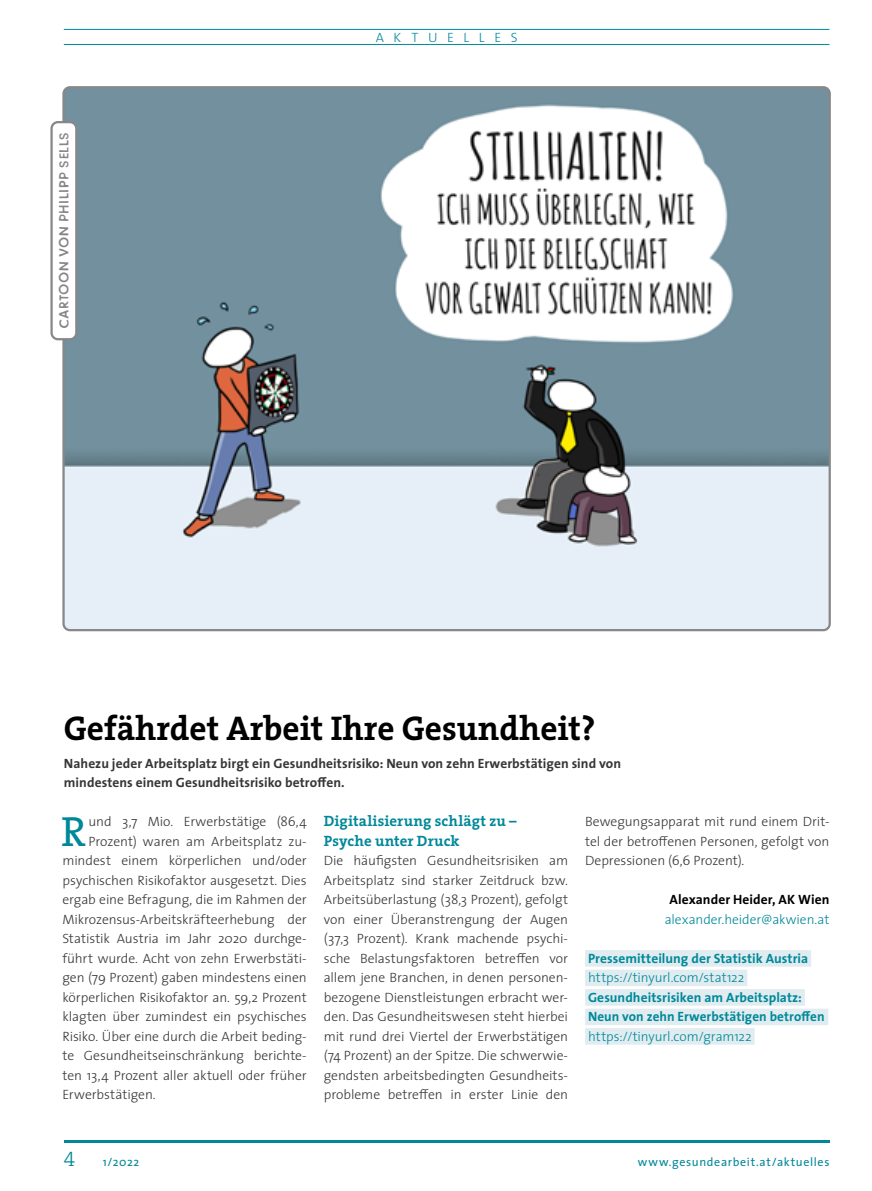
<style>
.page{position:relative;width:872px;height:1191px;background:#fff}
.page>*{position:absolute;margin:0;border:0;box-sizing:border-box;transform-origin:0 0}
.t1{font:42.45px "The Serif";color:#089}
.t2{font:700 34.5px "The Serif";color:#000}
.t3{font:21px "The Serif Light Caps";color:#089}
.t4{font:700 15px/19.5px "The Serif";letter-spacing:.01em;color:#089}
.t5{font:300 13.5px/19.5px "The Sans";letter-spacing:-.005em;color:#373636;text-align:justify}
.t6{font:700 13.5px/19.5px "The Sans";letter-spacing:.005em;color:#373636}
.t7{font:700 13.5px/19.5px "The Sans";letter-spacing:.005em;color:#089}
.t8{font:300 13.5px "The Sans";color:#089}
.t9{font:13.5px "CA Postal";letter-spacing:.03em;color:#878787}
.t10{font:700 13.5px "The Sans";letter-spacing:.005em;color:#000}
.t11{font:300 13.5px "The Sans";letter-spacing:.72em;color:#089}
.t12{font:12px "The Sans";letter-spacing:.055em;color:#089}
</style>
<div class="page">
<img style="left:65px;top:89px;width:763px;height:539px">
<hr style="left:64px;top:29px;width:765px;height:1px;background:#089">
<hr style="left:64px;top:44px;width:765px;height:1px;background:#089">
<hr style="left:64px;top:1140px;width:765px;height:2px;background:#089">
<div style="left:52px;top:122px;width:24px;height:217px;background:#fff;border-radius:6px"></div>
<div style="left:50px;top:121px;width:27px;height:219px;border:2px solid #878787;border-radius:6px"></div>
<div style="left:585px;top:950px;width:226px;height:16px;background:#e0ecf0"></div>
<div style="left:585px;top:969px;width:162px;height:17px;background:#e0ecf0"></div>
<div style="left:585px;top:989px;width:220px;height:16px;background:#e0ecf0"></div>
<div style="left:585px;top:1008px;width:243px;height:17px;background:#e0ecf0"></div>
<div style="left:585px;top:1028px;width:169px;height:16px;background:#e0ecf0"></div>
<p class="t9" style="left:53px;top:329px;width:199px;rotate:-90deg">CARTOON VON PHILIPP SELLS</p>
<p class="t11" style="left:376px;top:26px;width:143px">AKTUELLES</p>
<h2 class="t2" style="left:64px;top:699px;width:533px">Gefährdet Arbeit Ihre Gesundheit?</h2>
<p class="t6" style="left:64px;top:753px;width:559px">Nahezu jeder Arbeitsplatz birgt ein Gesundheitsrisiko: Neun von zehn Erwerbstätigen sind von mindestens einem Gesundheitsrisiko betroffen.</p>
<h1 class="t1" style="left:61px;top:796px;width:27px">R</h1>
<p class="t5" style="left:89px;top:811px;width:220px">und 3,7 Mio. Erwerbstätige (86,4</p>
<p class="t5" style="left:89px;top:831px;width:220px">Prozent) waren am Arbeitsplatz zu-</p>
<p class="t5" style="left:62px;top:850px;width:246px">mindest einem körperlichen und/oder</p>
<p class="t5" style="left:62px;top:870px;width:246px">psychischen Risikofaktor ausgesetzt. Dies</p>
<p class="t5" style="left:62px;top:889px;width:246px">ergab eine Befragung, die im Rahmen der</p>
<p class="t5" style="left:62px;top:909px;width:246px">Mikrozensus-Arbeitskräfteerhebung der</p>
<p class="t5" style="left:62px;top:928px;width:246px">Statistik Austria im Jahr 2020 durchge-</p>
<p class="t5" style="left:62px;top:948px;width:246px">führt wurde. Acht von zehn Erwerbstäti-</p>
<p class="t5" style="left:62px;top:967px;width:246px">gen (79 Prozent) gaben mindestens einen</p>
<p class="t5" style="left:62px;top:987px;width:246px">körperlichen Risikofaktor an. 59,2 Prozent</p>
<p class="t5" style="left:62px;top:1006px;width:246px">klagten über zumindest ein psychisches</p>
<p class="t5" style="left:62px;top:1026px;width:246px">Risiko. Über eine durch die Arbeit beding-</p>
<p class="t5" style="left:62px;top:1045px;width:246px">te Gesundheitseinschränkung berichte-</p>
<p class="t5" style="left:62px;top:1065px;width:246px">ten 13,4 Prozent aller aktuell oder früher</p>
<p class="t5" style="left:62px;top:1084px;width:95px">Erwerbstätigen.</p>
<p class="t4" style="left:324px;top:811px;width:194px">Digitalisierung schlägt zu –<br>Psyche unter Druck</p>
<p class="t5" style="left:324px;top:850px;width:246px">Die häufigsten Gesundheitsrisiken am Arbeitsplatz sind starker Zeitdruck bzw.<br>Arbeitsüberlastung (38,3 Prozent), gefolgt von einer Überanstrengung der Augen (37,3 Prozent). Krank machende psychi&shy;sche Belastungsfaktoren betreffen vor allem jene Branchen, in denen personen&shy;bezogene Dienstleistungen erbracht wer&shy;den. Das Gesundheitswesen steht hierbei mit rund drei Viertel der Erwerbstätigen (74 Prozent) an der Spitze. Die schwerwie&shy;gendsten arbeitsbedingten Gesundheits&shy;probleme betreffen in erster Linie den</p>
<p class="t5" style="left:585px;top:811px;width:246px">Bewegungsapparat mit rund einem Drit&shy;tel der betroffenen Personen, gefolgt von Depressionen (6,6 Prozent).</p>
<p class="t10" style="left:669px;top:888px;width:161px">Alexander Heider, AK Wien</p>
<p class="t8" style="left:664px;top:908px;width:166px">alexander.heider@akwien.at</p>
<p class="t7" style="left:588px;top:948px;width:222px">Pressemitteilung der Statistik Austria</p>
<p class="t8" style="left:588px;top:966px;width:158px">https://tinyurl.com/stat122</p>
<p class="t7" style="left:588px;top:987px;width:238px">Gesundheitsrisiken am Arbeitsplatz:<br>Neun von zehn Erwerbstätigen betroffen</p>
<p class="t8" style="left:588px;top:1025px;width:165px">https://tinyurl.com/gram122</p>
<h3 class="t3" style="left:64px;top:1141px;width:13px">4</h3>
<p class="t12" style="left:103px;top:1151px;width:38px">1/2022</p>
<p class="t12" style="left:638px;top:1151px;width:193px">www.gesundearbeit.at/aktuelles</p>
</div>
